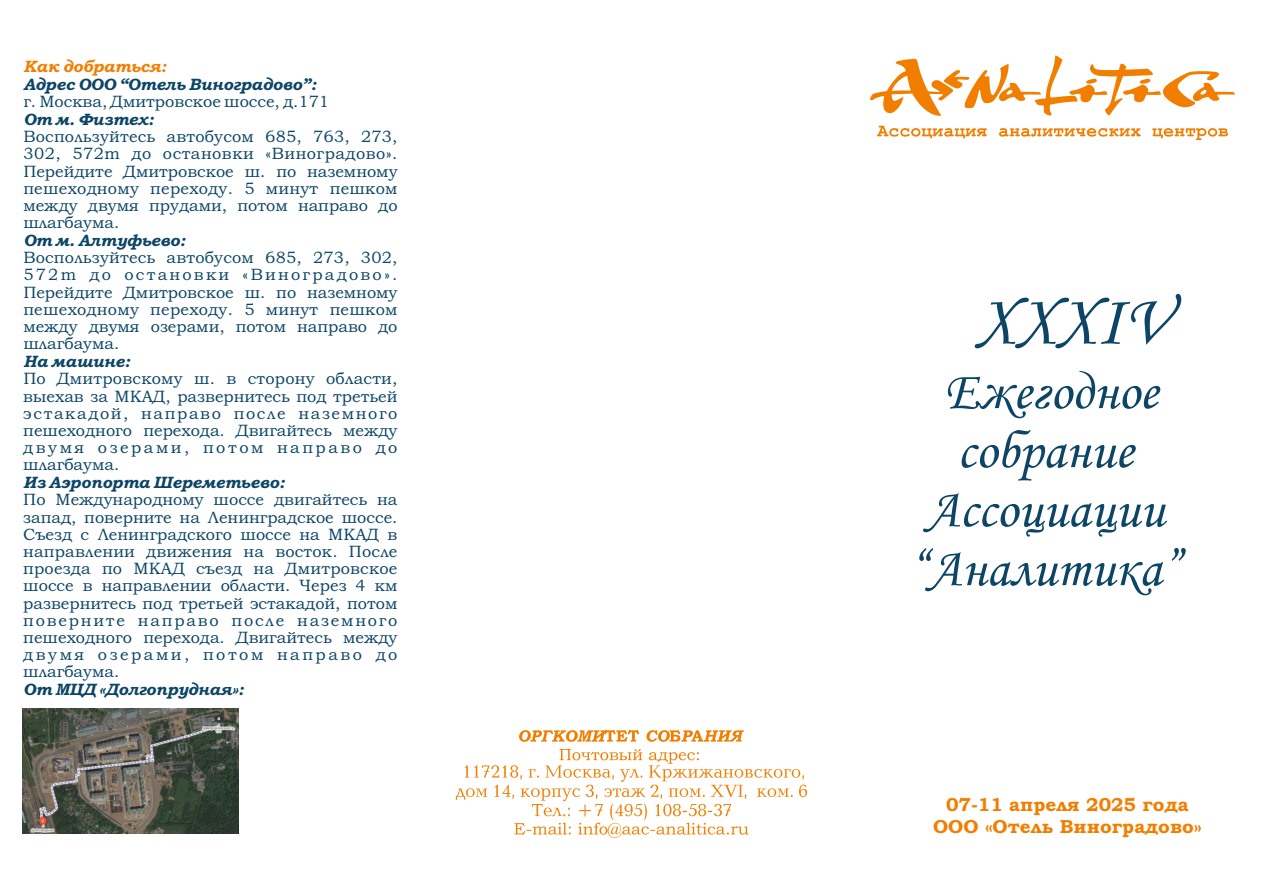
<style>
.page{position:relative;width:1263px;height:893px;background:#fff}
.page>*{position:absolute;margin:0;border:0;box-sizing:border-box;transform-origin:0 0}
.t1{font:72px "Monotype Corsiva";color:#0c4566}
.t2{font:700 18.9px/22.2px "Bookman Old Style";color:#f27e00;text-align:center}
.t3{font:16.5px/17.2px "Bookman Old Style";color:#0c4566;text-align:justify}
.t4{font:italic 700 16.5px "Bookman Old Style";color:#0c4566}
.t5{font:italic 700 16.5px "Bookman Old Style";color:#f27e00}
</style>
<div class="page">
<svg style="left:877px;top:126px;width:264px;height:12px"></svg>
<svg style="left:1152px;top:128px;width:76px;height:12px"></svg>
<svg style="left:870px;top:55px;width:365px;height:61px"></svg>
<svg style="left:919px;top:371px;width:267px;height:224px"></svg>
<img style="left:23px;top:709px;width:215px;height:124px">
<svg style="left:456px;top:730px;width:351px;height:108px"></svg>
<p class="t5" style="left:23px;top:60px;width:145px">Как добраться:</p>
<p class="t4" style="left:23px;top:78px;width:294px">Адрес ООО “Отель Виноградово”:</p>
<p class="t3" style="left:23px;top:94px;width:307px">г. Москва, Дмитровское шоссе, д.171</p>
<p class="t4" style="left:23px;top:113px;width:132px">От м. Физтех:</p>
<p class="t3" style="left:23px;top:130px;width:376px">Воспользуйтесь автобусом 685, 763, 273, 302, 572m до остановки «Виноградово».<br>Перейдите Дмитровское ш. по наземному пешеходному переходу. 5 минут пешком между двумя прудами, потом направо до шлагбаума.</p>
<p class="t4" style="left:23px;top:234px;width:164px">От м. Алтуфьево:</p>
<p class="t3" style="left:23px;top:251px;width:376px">Воспользуйтесь автобусом 685, 273, 302, 572m до остановки «Виноградово».<br>Перейдите Дмитровское ш. по наземному пешеходному переходу. 5 минут пешком между двумя озерами, потом направо до шлагбаума.</p>
<p class="t4" style="left:23px;top:355px;width:108px">На машине:</p>
<p class="t3" style="left:23px;top:372px;width:376px">По Дмитровскому ш. в сторону области, выехав за МКАД, развернитесь под третьей эстакадой, направо после наземного пешеходного перехода. Двигайтесь между двумя озерами, потом направо до шлагбаума.</p>
<p class="t4" style="left:23px;top:476px;width:263px">Из Аэропорта Шереметьево:</p>
<p class="t3" style="left:23px;top:493px;width:376px">По Международному шоссе двигайтесь на запад, поверните на Ленинградское шоссе.<br>Съезд с Ленинградского шоссе на МКАД в направлении движения на восток. После проезда по МКАД съезд на Дмитровское шоссе в направлении области. Через 4 км развернитесь под третьей эстакадой, потом поверните направо после наземного пешеходного перехода. Двигайтесь между двумя озерами, потом направо до шлагбаума.</p>
<p class="t4" style="left:23px;top:683px;width:222px">От МЦД «Долгопрудная»:</p>
<h1 class="t1" style="left:975px;top:294px;width:196px">XXXIV</h1>
<p class="t2" style="left:933px;top:795px;width:270px">07-11 апреля 2025 года<br>ООО «Отель Виноградово»</p>
</div>
